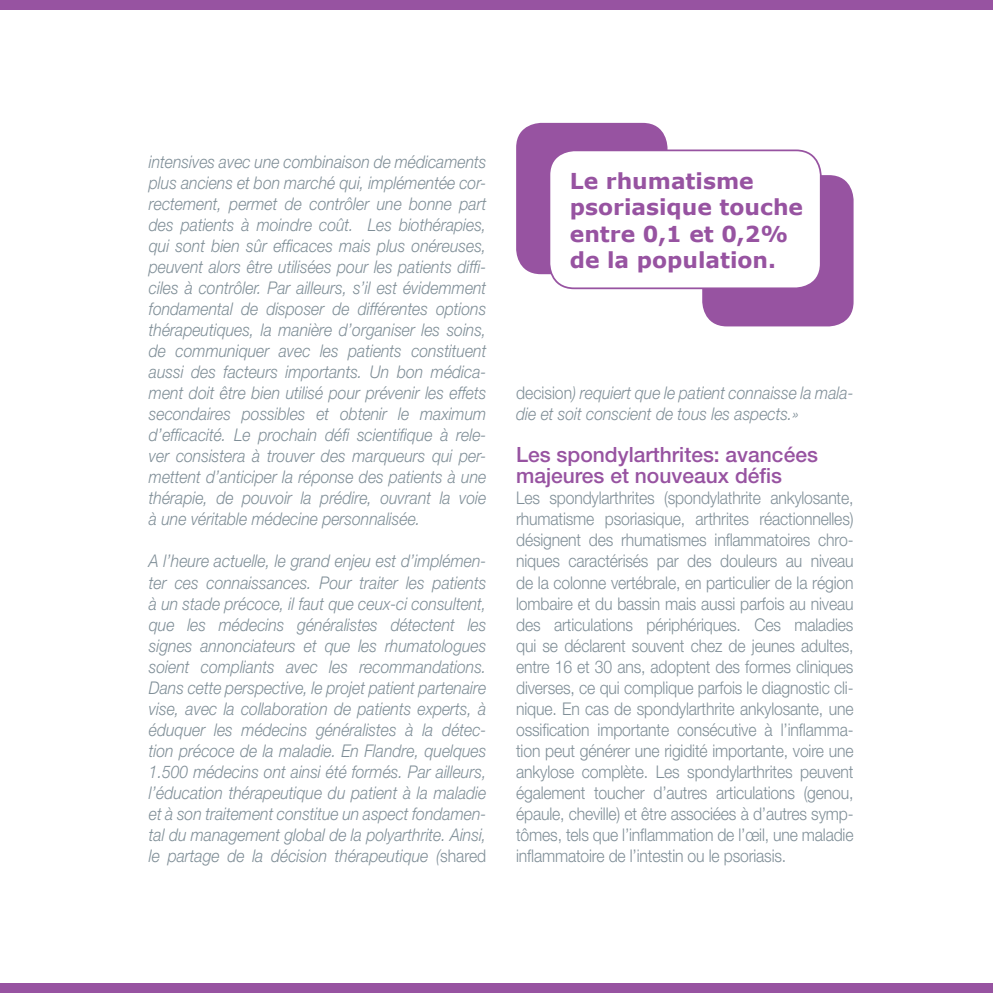
<style>
.page{position:relative;width:993px;height:993px;background:#fff}
.page>*{position:absolute;margin:0;border:0;box-sizing:border-box;transform-origin:0 0}
.encadre-body{font:700 21.88px/26.2px "Verdana";color:#9753a1}
.intertitre{font:500 21px/21px "Helvetica Neue";color:#9753a1}
.body{font:italic 300 17.5px/21px "Helvetica Neue";color:#808f98;text-align:justify;scale:.9 1}
.body-2{font:300 17.5px/21px "Helvetica Neue";letter-spacing:-.01em;color:#808f98;text-align:justify;scale:.9 1}
.s1{font-style:normal}
</style>
<div class="page">
<div style="left:0;top:0;width:992px;height:10px;background:#9753a1"></div>
<div style="left:0;top:982px;width:992px;height:10px;background:#9753a1"></div>
<div style="left:516px;top:123px;width:151px;height:151px;background:#9753a1;border-radius:25px"></div>
<div style="left:702px;top:175px;width:151px;height:151px;background:#9753a1;border-radius:25px"></div>
<div style="left:549px;top:150px;width:271px;height:138px;background:#fff;border-radius:25px"></div>
<div style="left:548px;top:149px;width:273px;height:140px;border:2px solid #9753a1;border-radius:25px"></div>
<p class="body" style="left:149px;top:151px;width:376px">intensives avec une combinaison de médicaments plus anciens et bon marché qui, implémentée cor&shy;rectement, permet de contrôler une bonne part des patients à moindre coût. Les biothérapies, qui sont bien sûr efficaces mais plus onéreuses, peuvent alors être utilisées pour les patients diffi&shy;ciles à contrôler. Par ailleurs, s’il est évidemment fondamental de disposer de différentes options thérapeutiques, la manière d’organiser les soins, de communiquer avec les patients constituent aussi des facteurs importants. Un bon médica&shy;ment doit être bien utilisé pour prévenir les effets secondaires possibles et obtenir le maximum d’efficacité. Le prochain défi scientifique à rele&shy;ver consistera à trouver des marqueurs qui per&shy;mettent d’anticiper la réponse des patients à une thérapie, de pouvoir la prédire, ouvrant la voie à une véritable médecine personnalisée.</p>
<p class="body" style="left:149px;top:550px;width:376px">A l’heure actuelle, le grand enjeu est d’implémen&shy;ter ces connaissances. Pour traiter les patients à un stade précoce, il faut que ceux-ci consultent, que les médecins généralistes détectent les signes annonciateurs et que les rhumatologues soient compliants avec les recommandations.<br>Dans cette perspective, le projet patient partenaire vise, avec la collaboration de patients experts, à éduquer les médecins généralistes à la détec&shy;tion précoce de la maladie. En Flandre, quelques 1.500 médecins ont ainsi été formés. Par ailleurs, l’éducation thérapeutique du patient à la maladie et à son traitement constitue un aspect fondamen&shy;tal du management global de la polyarthrite. Ainsi, le partage de la décision thérapeutique (<span class="s1">shared</span></p>
<p class="encadre-body" style="left:569px;top:167px;width:235px">Le rhumatisme psoriasique touche entre 0,1 et 0,2% de la population.</p>
<p class="body" style="left:516px;top:382px;width:376px"><span class="s1">decision</span>) requiert que le patient connaisse la mala&shy;die et soit conscient de tous les aspects.»</p>
<p class="intertitre" style="left:516px;top:444px;width:303px">Les spondylarthrites: avancées majeures et nouveaux défis</p>
<p class="body-2" style="left:516px;top:487px;width:376px">Les spondylarthrites (spondylathrite ankylosante, rhumatisme psoriasique, arthrites réactionnelles) désignent des rhumatismes inflammatoires chro&shy;niques caractérisés par des douleurs au niveau de la colonne vertébrale, en particulier de la région lombaire et du bassin mais aussi parfois au niveau des articulations périphériques. Ces maladies qui se déclarent souvent chez de jeunes adultes, entre 16 et 30 ans, adoptent des formes cliniques diverses, ce qui complique parfois le diagnostic cli&shy;nique. En cas de spondylarthrite ankylosante, une ossification importante consécutive à l’inflamma&shy;tion peut générer une rigidité importante, voire une ankylose complète. Les spondylarthrites peuvent également toucher d’autres articulations (genou, épaule, cheville) et être associées à d’autres symp&shy;tômes, tels que l’inflammation de l’œil, une maladie inflammatoire de l’intestin ou le psoriasis.</p>
</div>
